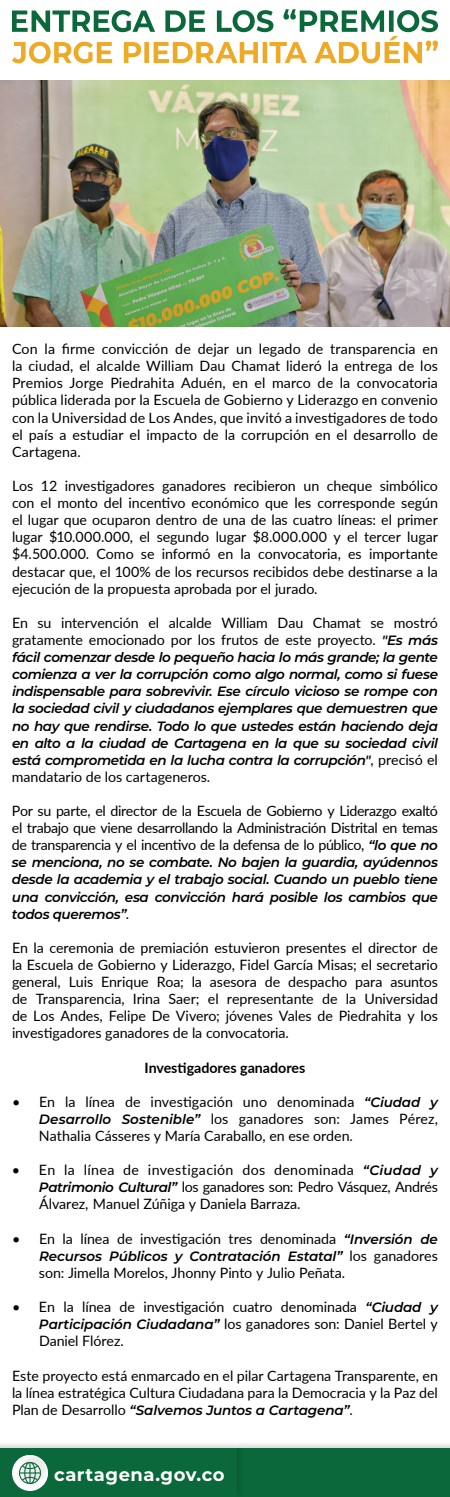
<style>
.page{position:relative;width:450px;height:1497px;background:#fff}
.page>*{position:absolute;margin:0;border:0;box-sizing:border-box;transform-origin:0 0}
.t1{font:700 18px "Montserrat";letter-spacing:.03em;color:#fff}
.t2{font:14.25px/17.1px "Lato";letter-spacing:-.005em;color:#000001;text-align:justify}
.t3{font:700 14.25px "Lato";color:#000001}
.t4{font:italic 600 13.5px/17.1px "Montserrat";letter-spacing:-.025em;color:#000001;text-align:justify}
.s1{font-family:"Montserrat";font-weight:600;font-style:italic;font-size:13.5px}
.s2{font-family:"Lato";font-weight:400;font-style:normal;font-size:14.25px}
</style>
<div class="page">
<svg style="left:12px;top:9px;width:426px;height:54px"></svg>
<img style="left:0;top:80px;width:450px;height:246px">
<div style="left:237px;top:1448px;width:213px;height:48px;background:#0a683a"></div>
<svg style="left:237px;top:1442px;width:8px;height:6px"></svg>
<div style="left:0;top:1448px;width:237px;height:48px;background:#0a683a"></div>
<div style="left:12px;top:1454px;width:36px;height:36px;background:#fff;border-radius:50%"></div>
<img style="left:18px;top:1454px;width:30px;height:30px">
<svg style="left:18px;top:1461px;width:24px;height:22px"></svg>
<p class="t2" style="left:12px;top:340px;width:428px">Con la firme convicción de dejar un legado de transparencia en la ciudad, el alcalde William Dau Chamat lideró la entrega de los Premios Jorge Piedrahita Aduén, en el marco de la convocatoria pública liderada por la Escuela de Gobierno y Liderazgo en convenio con la Universidad de Los Andes, que invitó a investigadores de todo el país a estudiar el impacto de la corrupción en el desarrollo de Cartagena.</p>
<p class="t2" style="left:12px;top:476px;width:428px">Los 12 investigadores ganadores recibieron un cheque simbólico con el monto del incentivo económico que les corresponde según el lugar que ocuparon dentro de una de las cuatro líneas: el primer lugar $10.000.000, el segundo lugar $8.000.000 y el tercer lugar $4.500.000. Como se informó en la convocatoria, es importante destacar que, el 100% de los recursos recibidos debe destinarse a la ejecución de la propuesta aprobada por el jurado.</p>
<p class="t2" style="left:12px;top:613px;width:427px">En su intervención el alcalde William Dau Chamat se mostró gratamente emocionado por los frutos de este proyecto. <span class="s1">"Es más</span></p>
<p class="t4" style="left:12px;top:648px;width:428px">fácil comenzar desde lo pequeño hacia lo más grande; la gente comienza a ver la corrupción como algo normal, como si fuese indispensable para sobrevivir. Ese círculo vicioso se rompe con la sociedad civil y ciudadanos ejemplares que demuestren que no hay que rendirse. Todo lo que ustedes están haciendo deja en alto a la ciudad de Cartagena en la que su sociedad civil está comprometida en la lucha contra la corrupción"<span class="s2">, precisó el</span></p>
<p class="t2" style="left:12px;top:767px;width:200px">mandatario de los cartageneros.</p>
<p class="t2" style="left:12px;top:801px;width:428px">Por su parte, el director de la Escuela de Gobierno y Liderazgo exaltó el trabajo que viene desarrollando la Administración Distrital en temas de transparencia y el incentivo de la defensa de lo público, <span class="s1">“lo que no</span></p>
<p class="t4" style="left:12px;top:853px;width:428px">se menciona, no se combate. No bajen la guardia, ayúdennos desde la academia y el trabajo social. Cuando un pueblo tiene una convicción, esa convicción hará posible los cambios que todos queremos”<span class="s2">.</span></p>
<p class="t2" style="left:12px;top:938px;width:428px">En la ceremonia de premiación estuvieron presentes el director de la Escuela de Gobierno y Liderazgo, Fidel García Misas; el secretario general, Luis Enrique Roa; la asesora de despacho para asuntos de Transparencia, Irina Saer; el representante de la Universidad de Los Andes, Felipe De Vivero; jóvenes Vales de Piedrahita y los investigadores ganadores de la convocatoria.</p>
<p class="t3" style="left:145px;top:1057px;width:162px">Investigadores ganadores</p>
<p class="t2" style="left:39px;top:1092px;width:401px;text-indent:-27px">• En la línea de investigación uno denominada <span class="s1">“Ciudad y Desarrollo Sostenible”</span> los ganadores son: James Pérez, Nathalia Cásseres y María Caraballo, en ese orden.</p>
<p class="t2" style="left:39px;top:1160px;width:401px;text-indent:-27px">• En la línea de investigación dos denominada <span class="s1">“Ciudad y Patrimonio Cultural”</span> los ganadores son: Pedro Vásquez, Andrés Álvarez, Manuel Zúñiga y Daniela Barraza.</p>
<p class="t2" style="left:12px;top:1229px;width:428px">• En la línea de investigación tres denominada <span class="s1">“Inversión de</span></p>
<p class="t4" style="left:39px;top:1246px;width:400px">Recursos Públicos y Contratación Estatal” <span class="s2">los ganadores</span></p>
<p class="t2" style="left:39px;top:1263px;width:308px">son: Jimella Morelos, Jhonny Pinto y Julio Peñata.</p>
<p class="t2" style="left:39px;top:1297px;width:401px;text-indent:-27px">• En la línea de investigación cuatro denominada <span class="s1">“Ciudad y Participación Ciudadana”</span> los ganadores son: Daniel Bertel y Daniel Flórez.</p>
<p class="t2" style="left:12px;top:1366px;width:427px">Este proyecto está enmarcado en el pilar Cartagena Transparente, en la línea estratégica Cultura Ciudadana para la Democracia y la Paz del</p>
<p class="t4" style="left:12px;top:1400px;width:342px"><span class="s2">Plan de Desarrollo</span> “Salvemos Juntos a Cartagena”<span class="s2">.</span></p>
<p class="t1" style="left:54px;top:1461px;width:172px">cartagena.gov.co</p>
</div>
